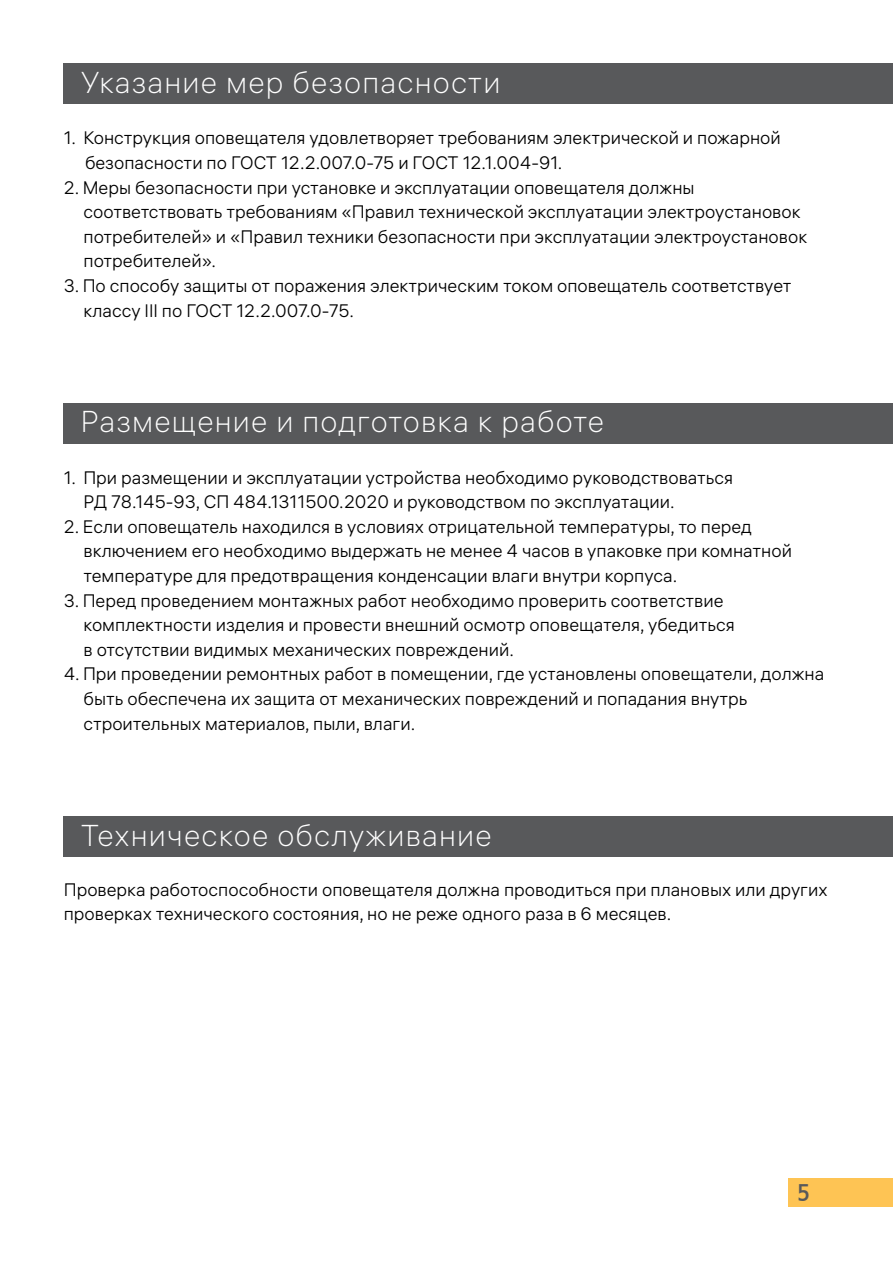
<style>
.page{position:relative;width:893px;height:1263px;background:#fff}
.page>*{position:absolute;margin:0;border:0;box-sizing:border-box;transform-origin:0 0}
.t1{font:30px "ALS Hauss VF";letter-spacing:.04em;color:#fff}
.t2{font:semi-condensed 24px "ALS Direct";color:#58595b}
.t3{font:18px/24.6px "ALS Hauss VF";color:#000}
</style>
<div class="page">
<div style="left:788px;top:1178px;width:105px;height:29px;background:#fec454"></div>
<div style="left:64px;top:64px;width:829px;height:40px;background:#58595b"></div>
<div style="left:64px;top:403px;width:829px;height:40px;background:#58595b"></div>
<div style="left:64px;top:816px;width:829px;height:41px;background:#58595b"></div>
<h1 class="t1" style="left:81px;top:64px;width:421px">Указание мер безопасности</h1>
<p class="t3" style="left:85px;top:126px;width:697px;text-indent:-21px">1. Конструкция оповещателя удовлетворяет требованиям электрической и пожарной безопасности по ГОСТ 12.2.007.0-75 и ГОСТ 12.1.004-91.</p>
<p class="t3" style="left:84px;top:175px;width:725px;text-indent:-20px">2. Меры безопасности при установке и эксплуатации оповещателя должны соответствовать требованиям «Правил технической эксплуатации электроустановок потребителей» и «Правил техники безопасности при эксплуатации электроустановок потребителей».</p>
<p class="t3" style="left:84px;top:273px;width:709px;text-indent:-20px">3. По способу защиты от поражения электрическим током оповещатель соответствует классу III по ГОСТ 12.2.007.0-75.</p>
<h1 class="t1" style="left:81px;top:403px;width:525px">Размещение и подготовка к работе</h1>
<p class="t3" style="left:84px;top:465px;width:651px;text-indent:-20px">1. При размещении и эксплуатации устройства необходимо руководствоваться<br>РД 78.145-93, СП 484.1311500.2020 и руководством по эксплуатации.</p>
<p class="t3" style="left:84px;top:514px;width:710px;text-indent:-20px">2. Если оповещатель находился в условиях отрицательной температуры, то перед включением его необходимо выдержать не менее 4 часов в упаковке при комнатной температуре для предотвращения конденсации влаги внутри корпуса.</p>
<p class="t3" style="left:84px;top:588px;width:653px;text-indent:-20px">3. Перед проведением монтажных работ необходимо проверить соответствие комплектности изделия и провести внешний осмотр оповещателя, убедиться в отсутствии видимых механических повреждений.</p>
<p class="t3" style="left:84px;top:662px;width:742px;text-indent:-20px">4. При проведении ремонтных работ в помещении, где установлены оповещатели, должна быть обеспечена их защита от механических повреждений и попадания внутрь строительных материалов, пыли, влаги.</p>
<h1 class="t1" style="left:81px;top:817px;width:412px">Техническое обслуживание</h1>
<p class="t3" style="left:64px;top:877px;width:765px">Проверка работоспособности оповещателя должна проводиться при плановых или других проверках технического состояния, но не реже одного раза в 6 месяцев.</p>
<h2 class="t2" style="left:797px;top:1179px;width:14px">5</h2>
</div>
